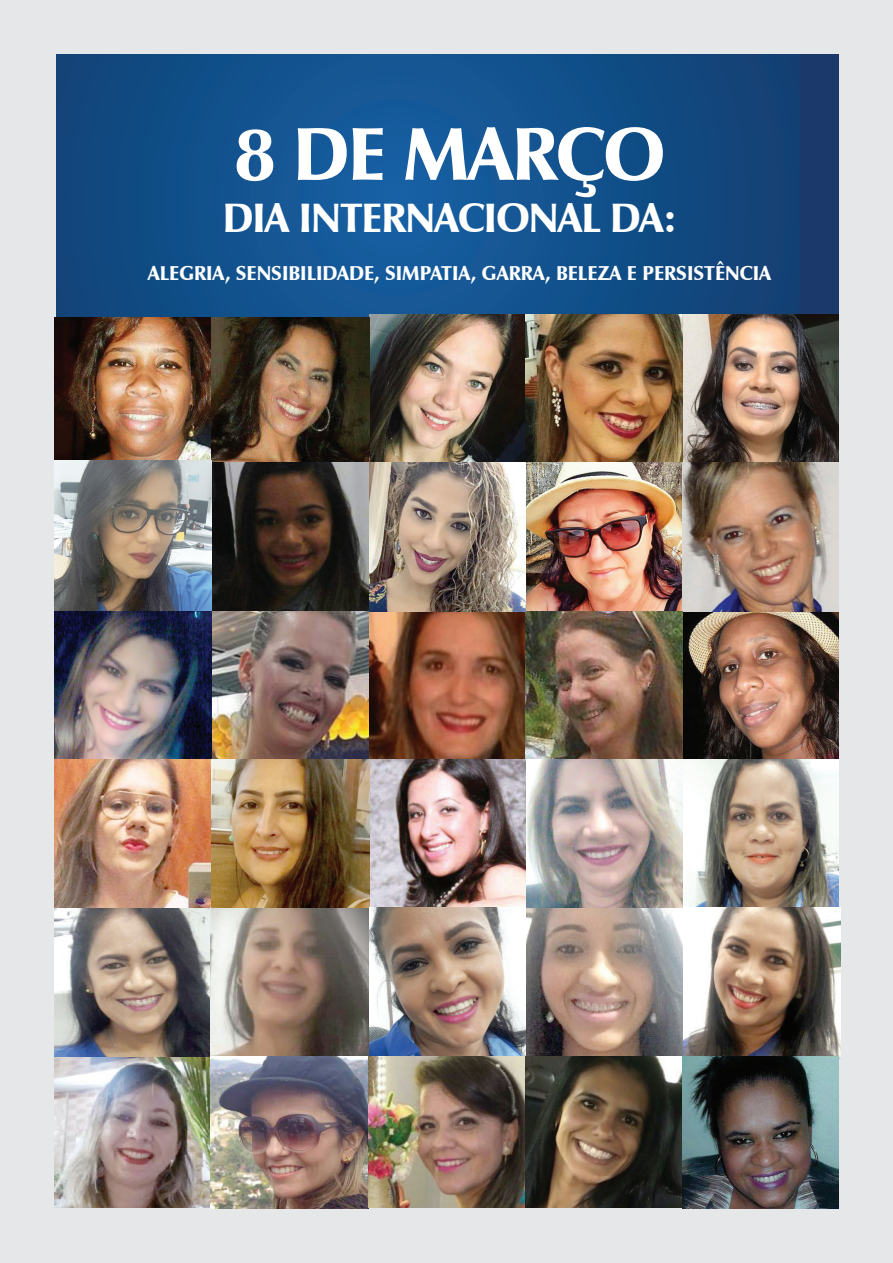
<style>
.page{position:relative;width:893px;height:1263px;background:#e6e7e9}
.page>*{position:absolute;margin:0;border:0;box-sizing:border-box;transform-origin:0 0}
.t1{font:900 75.9px "Zapf Humanist 601 BT";letter-spacing:-.02em;color:#fff}
.t2{font:900 41.1px "Zapf Humanist 601 BT";letter-spacing:-.02em;color:#fff}
.t3{font:900 20.1px "Zapf Humanist 601 BT";color:#fff}
</style>
<div class="page">
<div style="left:57px;top:55px;width:781px;height:329px;background:#1b396a"></div>
<svg style="left:57px;top:55px;width:738px;height:263px;background:#124f8a"></svg>
<img style="left:369px;top:314px;width:470px;height:149px">
<img style="left:54px;top:318px;width:315px;height:145px">
<img style="left:211px;top:463px;width:628px;height:445px">
<img style="left:54px;top:461px;width:157px;height:746px">
<img style="left:372px;top:908px;width:469px;height:150px">
<img style="left:211px;top:908px;width:161px;height:149px">
<img style="left:211px;top:1057px;width:158px;height:152px">
<img style="left:369px;top:1057px;width:313px;height:150px">
<img style="left:682px;top:1057px;width:157px;height:152px">
<h1 class="t1" style="left:235px;top:107px;width:432px">8 DE MARÇO</h1>
<h2 class="t2" style="left:223px;top:193px;width:456px">DIA INTERNACIONAL DA:</h2>
<p class="t3" style="left:148px;top:261px;width:625px">ALEGRIA, SENSIBILIDADE, SIMPATIA, GARRA, BELEZA E PERSISTÊNCIA</p>
</div>
